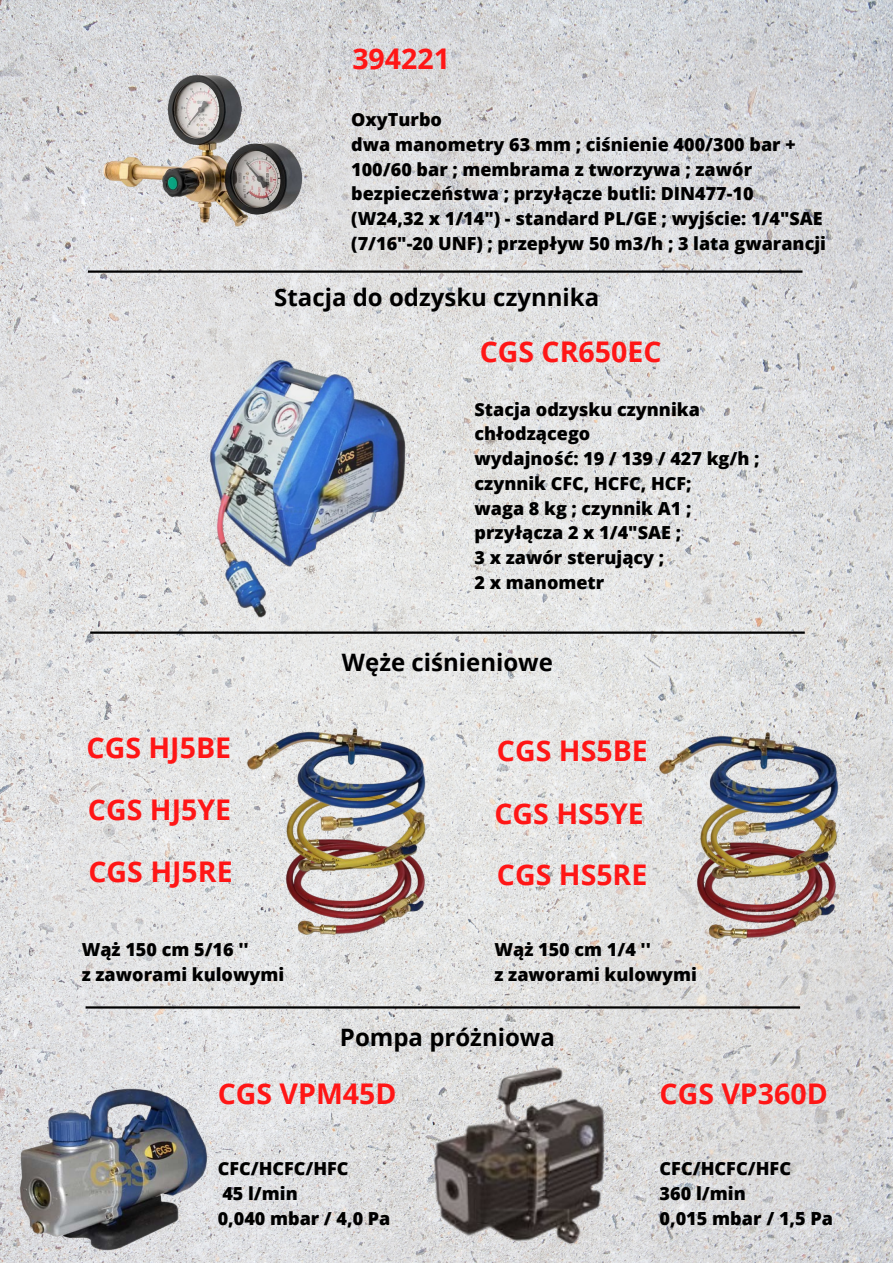
<style>
.page{position:relative;width:893px;height:1263px;background:#fff}
.page>*{position:absolute;margin:0;border:0;box-sizing:border-box;transform-origin:0 0}
.t1{font:700 28.5px "Open Sans";color:#ff1616}
.t2{font:700 24px "Open Sans";color:#000}
.t3{font:800 18.08px "Open Sans";color:#000}
.t4{font:800 18px/24.8px "Open Sans";color:#000}
</style>
<div class="page">
<img style="left:0;top:0;width:893px;height:1263px">
<hr style="left:88px;top:270px;width:714px;height:3px;background:#000">
<hr style="left:90px;top:631px;width:715px;height:3px;background:#000">
<hr style="left:86px;top:1006px;width:714px;height:2px;background:#000">
<img style="left:100px;top:346px;width:400px;height:282px">
<img style="left:0;top:1074px;width:238px;height:189px">
<img style="left:327px;top:1059px;width:398px;height:204px">
<img style="left:281px;top:877px;width:153px;height:65px">
<img style="left:278px;top:782px;width:172px;height:95px">
<img style="left:236px;top:715px;width:201px;height:125px">
<img style="left:691px;top:884px;width:153px;height:62px">
<img style="left:691px;top:790px;width:170px;height:94px">
<img style="left:648px;top:718px;width:202px;height:127px">
<img style="left:100px;top:69px;width:209px;height:163px">
<p class="t1" style="left:352px;top:38px;width:99px">394221</p>
<p class="t4" style="left:351px;top:107px;width:92px">OxyTurbo</p>
<p class="t4" style="left:351px;top:131px;width:476px">dwa manometry 63 mm ; ciśnienie 400/300 bar + 100/60 bar ; membrama z tworzywa ; zawór bezpieczeństwa ; przyłącze butli: DIN477-10 (W24,32 x 1/14") - standard PL/GE ; wyjście: 1/4"SAE (7/16"-20 UNF) ; przepływ 50 m3/h ; 3 lata gwarancji</p>
<p class="t2" style="left:274px;top:280px;width:326px">Stacja do odzysku czynnika</p>
<p class="t1" style="left:480px;top:331px;width:183px">CGS CR650EC</p>
<p class="t4" style="left:474px;top:396px;width:227px">Stacja odzysku czynnika chłodzącego</p>
<p class="t4" style="left:474px;top:446px;width:286px">wydajność: 19 / 139 / 427 kg/h ; czynnik CFC, HCFC, HCF;</p>
<p class="t4" style="left:474px;top:495px;width:218px">waga 8 kg ; czynnik A1 ; przyłącza 2 x 1/4"SAE ;</p>
<p class="t4" style="left:474px;top:545px;width:191px">3 x zawór sterujący ;</p>
<p class="t4" style="left:474px;top:569px;width:131px">2 x manometr</p>
<p class="t2" style="left:342px;top:646px;width:212px">Węże ciśnieniowe</p>
<p class="t1" style="left:87px;top:727px;width:146px">CGS HJ5BE</p>
<p class="t1" style="left:497px;top:731px;width:152px">CGS HS5BE</p>
<p class="t1" style="left:88px;top:789px;width:145px">CGS HJ5YE</p>
<p class="t1" style="left:494px;top:793px;width:151px">CGS HS5YE</p>
<p class="t1" style="left:88px;top:852px;width:146px">CGS HJ5RE</p>
<p class="t1" style="left:497px;top:854px;width:152px">CGS HS5RE</p>
<p class="t4" style="left:82px;top:936px;width:169px">Wąż 150 cm 5/16 ''</p>
<p class="t4" style="left:82px;top:961px;width:204px">z zaworami kulowymi</p>
<p class="t4" style="left:494px;top:937px;width:158px">Wąż 150 cm 1/4 ''</p>
<p class="t4" style="left:494px;top:961px;width:204px">z zaworami kulowymi</p>
<p class="t2" style="left:340px;top:1020px;width:217px">Pompa próżniowa</p>
<p class="t1" style="left:218px;top:1074px;width:180px">CGS VPM45D</p>
<p class="t1" style="left:659px;top:1074px;width:170px">CGS VP360D</p>
<p class="t4" style="left:218px;top:1156px;width:132px">CFC/HCFC/HFC</p>
<p class="t4" style="left:222px;top:1180px;width:77px">45 l/min</p>
<p class="t4" style="left:218px;top:1205px;width:174px">0,040 mbar / 4,0 Pa</p>
<p class="t3" style="left:659px;top:1156px;width:133px">CFC/HCFC/HFC</p>
<p class="t3" style="left:659px;top:1181px;width:88px">360 l/min</p>
<p class="t3" style="left:659px;top:1205px;width:175px">0,015 mbar / 1,5 Pa</p>
</div>
